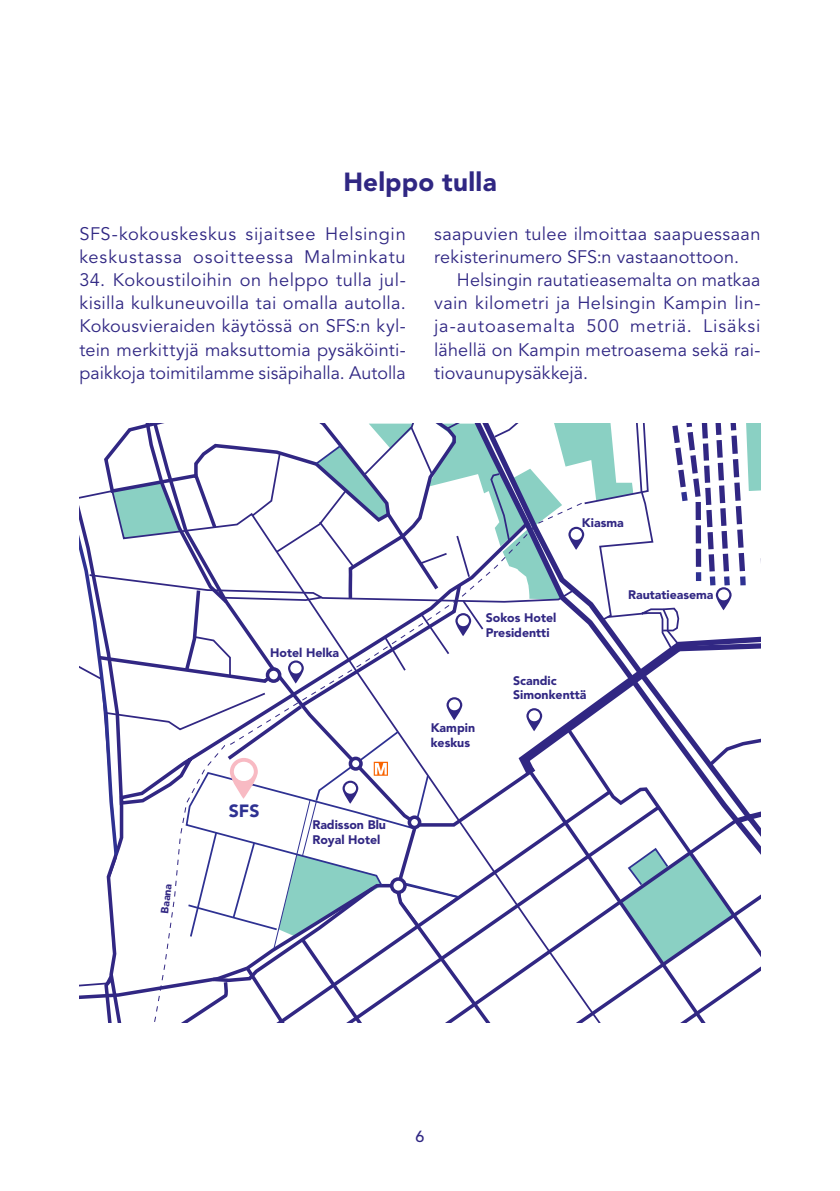
<style>
.page{position:relative;width:840px;height:1191px;background:#fff}
.page>*{position:absolute;margin:0;border:0;box-sizing:border-box;transform-origin:0 0}
.t1{font:900 26px "Avenir LT Pro";letter-spacing:.01em;color:#302783}
.t2{font:18px/23px "Avenir LT Pro";letter-spacing:.015em;color:#302783;text-align:justify}
.t3{font:18px/23px "Avenir LT Pro";letter-spacing:.04em;color:#302783}
.t4{font:900 17.6px "Avenir LT Pro";color:#2e3192}
.t5{font:500 16px "Avenir LT Pro";color:#302783}
.t6{font:900 12.4px/14.8px "Avenir LT Pro";color:#312783}
.t7{font:900 10.6px "Avenir LT Pro";color:#312783}
</style>
<div class="page">
<svg style="left:79px;top:423px;width:681px;height:599px"></svg>
<h1 class="t1" style="left:343px;top:166px;width:155px">Helppo tulla</h1>
<p class="t3" style="left:79px;top:223px;width:327px">SFS-kokouskeskus sijaitsee Helsingin keskustassa osoitteessa Malminkatu</p>
<p class="t2" style="left:79px;top:269px;width:328px">34. Kokoustiloihin on helppo tulla jul&shy;kisilla kulkuneuvoilla tai omalla autolla.<br>Kokousvieraiden käytössä on SFS:n kyl&shy;tein merkittyjä maksuttomia pysäköinti&shy;paikkoja toimitilamme sisäpihalla. Autolla</p>
<p class="t2" style="left:434px;top:223px;width:327px">saapuvien tulee ilmoittaa saapuessaan rekisterinumero SFS:n vastaanottoon.</p>
<p class="t2" style="left:434px;top:269px;width:328px;text-indent:23px">Helsingin rautatieasemalta on matkaa vain kilometri ja Helsingin Kampin lin&shy;ja-autoasemalta 500 metriä. Lisäksi lähellä on Kampin metroasema sekä rai&shy;tiovaunupysäkkejä.</p>
<p class="t7" style="left:158px;top:912px;width:31px;rotate:-83deg">Baana</p>
<p class="t6" style="left:270px;top:645px;width:70px">Hotel Helka</p>
<p class="t4" style="left:228px;top:800px;width:32px">SFS</p>
<p class="t6" style="left:312px;top:817px;width:75px">Radisson Blu<br>Royal Hotel</p>
<p class="t6" style="left:581px;top:515px;width:43px">Kiasma</p>
<p class="t6" style="left:485px;top:610px;width:72px">Sokos Hotel<br>Presidentti</p>
<p class="t6" style="left:430px;top:720px;width:46px">Kampin keskus</p>
<p class="t6" style="left:512px;top:673px;width:75px">Scandic<br>Simonkenttä</p>
<p class="t6" style="left:627px;top:587px;width:87px">Rautatieasema</p>
<p class="t5" style="left:415px;top:1127px;width:10px">6</p>
</div>
